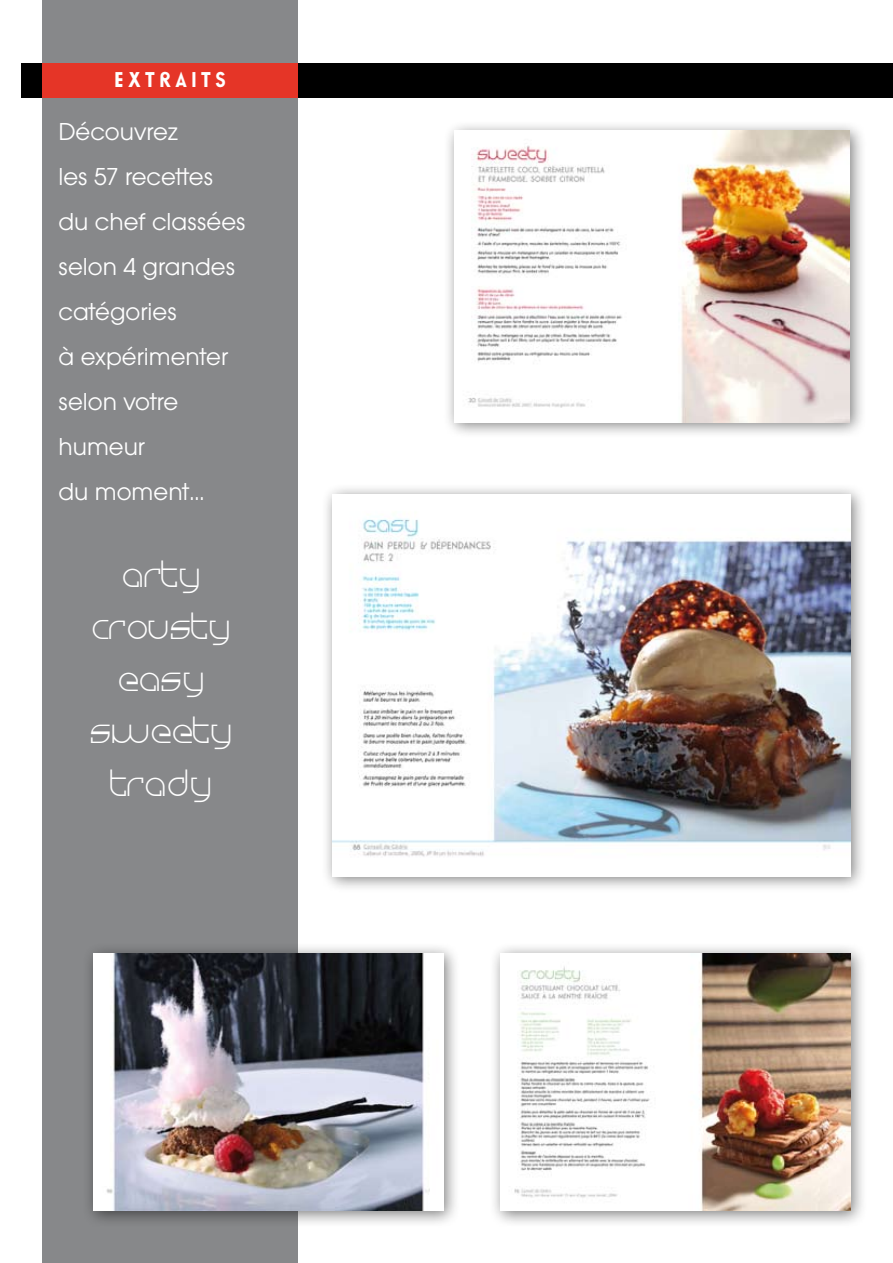
<style>
.page{position:relative;width:893px;height:1263px;background:#fff}
.page>*{position:absolute;margin:0;border:0;box-sizing:border-box;transform-origin:0 0}
.t1{font:43.5px/52.2px "Megalomania Normal";color:#fff;text-align:center}
.t2{font:25.5px/45px "Avant Garde Gothic Itc T";color:#fff}
.t3{font:700 21px "Ronda IT Cby BT";letter-spacing:.2em;color:#fff}
</style>
<div class="page">
<div style="left:43px;top:0;width:255px;height:1263px;background:#87888a"></div>
<div style="left:21px;top:64px;width:872px;height:34px;background:#000"></div>
<div style="left:43px;top:64px;width:255px;height:34px;background:#e53527"></div>
<div style="left:442px;top:119px;width:425px;height:320px;background:#000;opacity:.5"></div>
<img style="left:454px;top:131px;width:396px;height:291px">
<div style="left:82px;top:941px;width:378px;height:286px;background:#000;opacity:.5"></div>
<img style="left:94px;top:953px;width:350px;height:258px">
<div style="left:489px;top:941px;width:378px;height:286px;background:#000;opacity:.5"></div>
<img style="left:500px;top:953px;width:350px;height:258px">
<div style="left:320px;top:482px;width:547px;height:411px;background:#000;opacity:.5"></div>
<img style="left:332px;top:494px;width:518px;height:382px">
<p class="t3" style="left:114px;top:67px;width:113px">EXTRAITS</p>
<p class="t2" style="left:58px;top:109px;width:189px">Découvrez<br>les 57 recettes du chef classées selon 4 grandes catégories<br>à expérimenter selon votre humeur<br>du moment...</p>
<h1 class="t1" style="left:91px;top:548px;width:144px">arty crousty easy sweety trady</h1>
</div>
